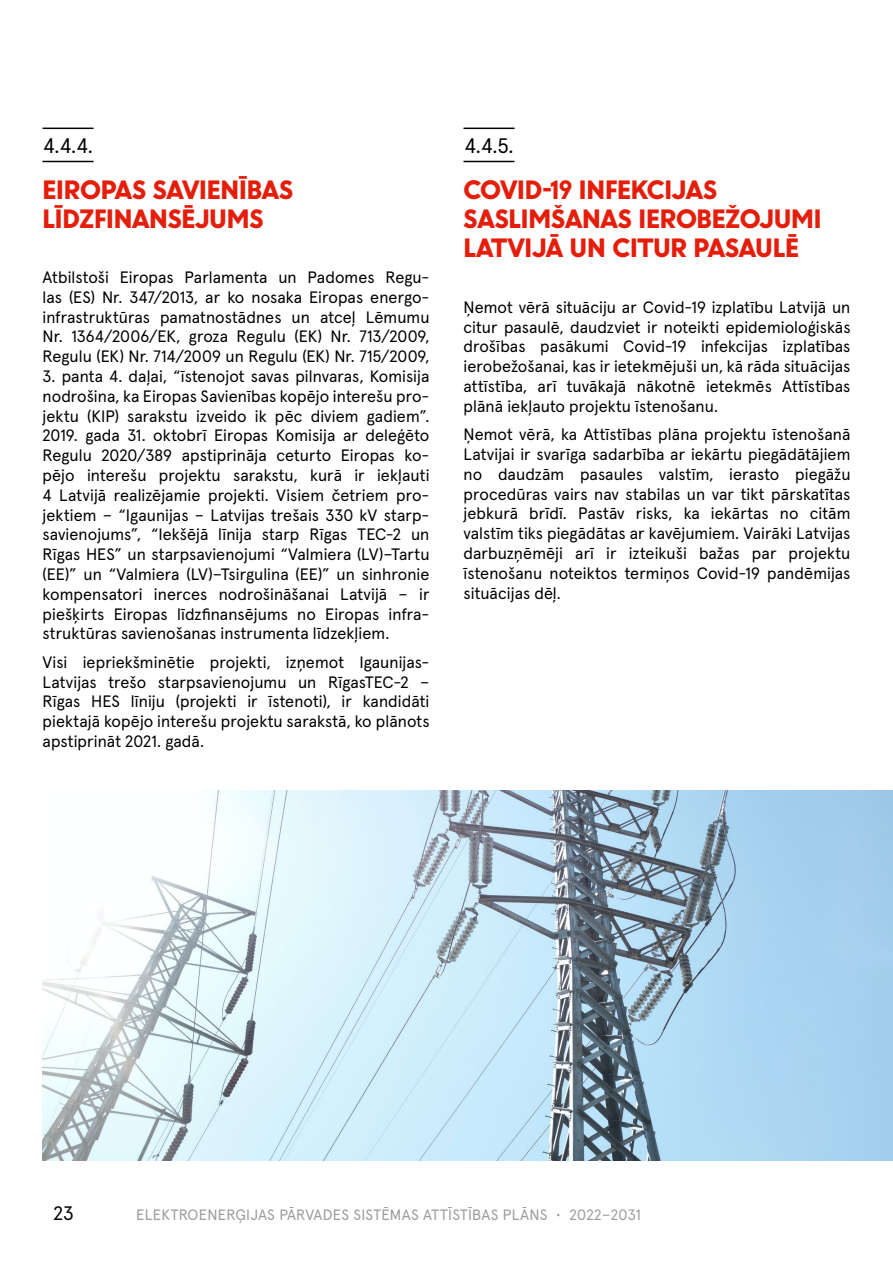
<style>
.page{position:relative;width:893px;height:1263px;background:#fff}
.page>*{position:absolute;margin:0;border:0;box-sizing:border-box;transform-origin:0 0}
.t1{font:900 24px/28.8px "U8";color:#e41e0a}
.t2{font:21px "Apercu Pro";color:#000}
.t3{font:19.5px "Apercu Pro";color:#000}
.t4{font:16.5px/19.8px "Apercu Pro";letter-spacing:.005em;color:#000;text-align:justify}
.t5{font:15px "Apercu Pro";letter-spacing:.015em;color:#9c9c9d}
</style>
<div class="page">
<hr style="left:43px;top:128px;width:51px;height:1px;background:#000">
<hr style="left:43px;top:161px;width:51px;height:1px;background:#000">
<hr style="left:463px;top:128px;width:51px;height:1px;background:#000">
<hr style="left:463px;top:161px;width:51px;height:1px;background:#000">
<img style="left:43px;top:791px;width:850px;height:370px">
<p class="t2" style="left:43px;top:130px;width:51px">4.4.4.</p>
<h1 class="t1" style="left:43px;top:173px;width:252px">EIROPAS SAVIENĪBAS<br>LĪDZFINANSĒJUMS</h1>
<p class="t4" style="left:43px;top:266px;width:388px">Atbilstoši Eiropas Parlamenta un Padomes Regu&shy;las (ES) Nr. 347/2013, ar ko nosaka Eiropas energo&shy;infrastruktūras pamatnostādnes un atceļ Lēmumu Nr. 1364/2006/EK, groza Regulu (EK) Nr. 713/2009, Regulu (EK) Nr. 714/2009 un Regulu (EK) Nr. 715/2009,</p>
<p class="t4" style="left:43px;top:365px;width:388px">3. panta 4. daļai, “īstenojot savas pilnvaras, Komisija nodrošina, ka Eiropas Savienības kopējo interešu pro&shy;jektu (KIP) sarakstu izveido ik pēc diviem gadiem”.<br>2019. gada 31. oktobrī Eiropas Komisija ar deleģēto Regulu 2020/389 apstiprināja ceturto Eiropas ko&shy;pējo interešu projektu sarakstu, kurā ir iekļauti 4 Latvijā realizējamie projekti. Visiem četriem pro&shy;jektiem – “Igaunijas – Latvijas trešais 330 kV starp&shy;savienojums”, “Iekšējā līnija starp Rīgas TEC-2 un Rīgas HES” un starpsavienojumi “Valmiera (LV)–Tartu (EE)” un “Valmiera (LV)–Tsirgulina (EE)” un sinhronie kompensatori inerces nodrošināšanai Latvijā – ir piešķirts Eiropas līdzfinansējums no Eiropas infra&shy;struktūras savienošanas instrumenta līdzekļiem.</p>
<p class="t4" style="left:43px;top:651px;width:388px;text-align:left">Visi iepriekšminētie projekti, izņemot Igaunijas-Latvijas trešo starpsavienojumu un RīgasTEC-2 – Rīgas HES līniju (projekti ir īstenoti), ir kandidāti piektajā kopējo interešu projektu sarakstā, ko plānots apstiprināt 2021. gadā.</p>
<p class="t2" style="left:464px;top:130px;width:51px">4.4.5.</p>
<h1 class="t1" style="left:463px;top:173px;width:360px">COVID-19 INFEKCIJAS<br>SASLIMŠANAS IEROBEŽOJUMI<br>LATVIJĀ UN CITUR PASAULĒ</h1>
<p class="t4" style="left:463px;top:296px;width:388px">Ņemot vērā situāciju ar Covid-19 izplatību Latvijā un citur pasaulē, daudzviet ir noteikti epidemioloģiskās drošības pasākumi Covid-19 infekcijas izplatības ierobežošanai, kas ir ietekmējuši un, kā rāda situācijas attīstība, arī tuvākajā nākotnē ietekmēs Attīstības plānā iekļauto projektu īstenošanu.</p>
<p class="t4" style="left:463px;top:423px;width:388px">Ņemot vērā, ka Attīstības plāna projektu īstenošanā Latvijai ir svarīga sadarbība ar iekārtu piegādātājiem no daudzām pasaules valstīm, ierasto piegāžu procedūras vairs nav stabilas un var tikt pārskatītas jebkurā brīdī. Pastāv risks, ka iekārtas no citām valstīm tiks piegādātas ar kavējumiem. Vairāki Latvijas darbuzņēmēji arī ir izteikuši bažas par projektu īstenošanu noteiktos termiņos Covid-19 pandēmijas situācijas dēļ.</p>
<p class="t3" style="left:53px;top:1198px;width:22px">23</p>
<p class="t5" style="left:136px;top:1203px;width:506px">ELEKTROENERĢIJAS PĀRVADES SISTĒMAS ATTĪSTĪBAS PLĀNS • 2022–2031</p>
</div>
